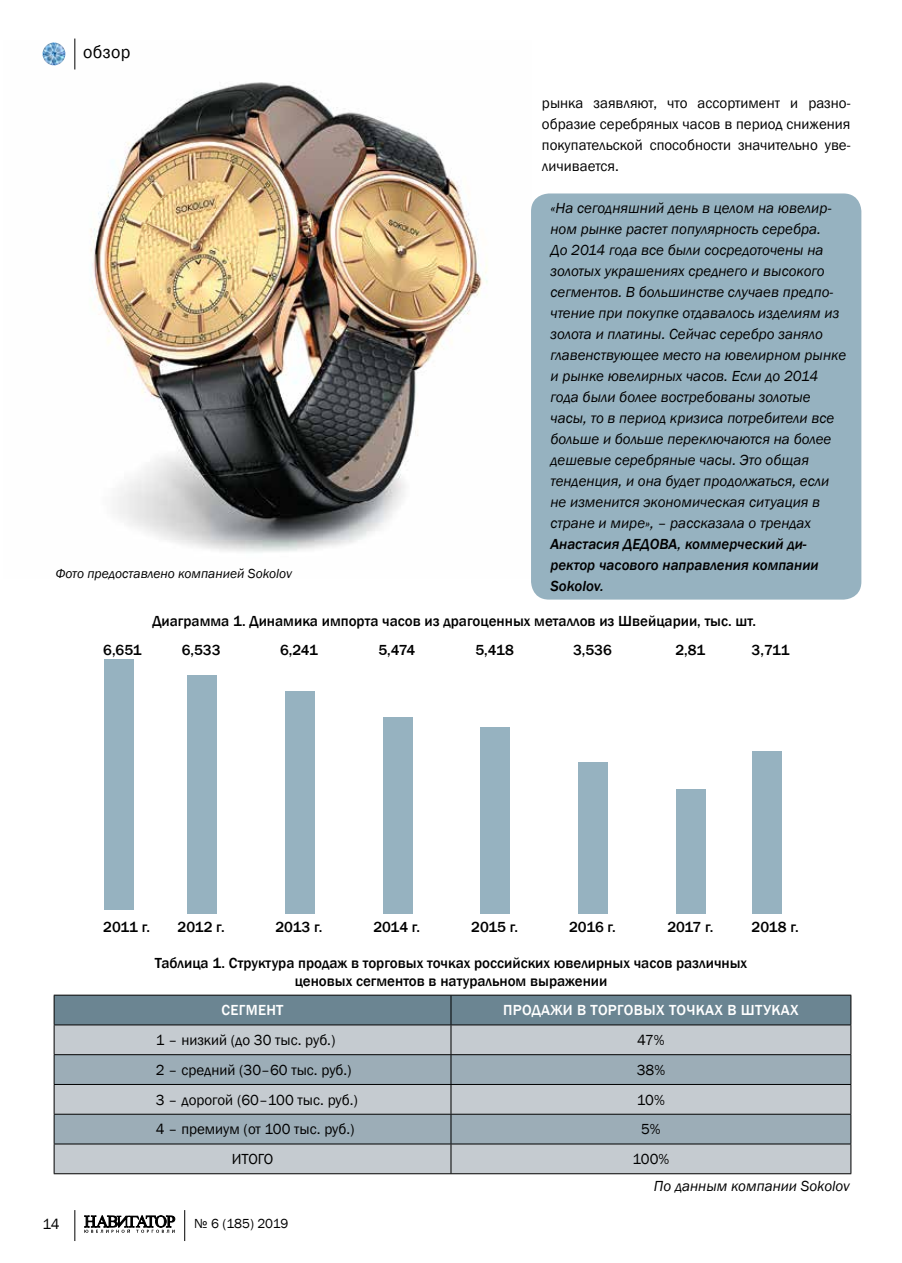
<style>
.page{position:relative;width:902px;height:1263px;background:#fff}
.page>*{position:absolute;margin:0;border:0;box-sizing:border-box;transform-origin:0 0}
.t1{font:18px "Franklin Gothic";letter-spacing:.02em;color:#000}
.t2{font:italic 15px/21px "Franklin Gothic";color:#000}
.t3{font:500 15px/18px "Franklin Gothic";color:#000;text-align:center}
.t4{font:15px/21px "Franklin Gothic";color:#000;text-align:justify}
.t5{font:italic 500 15px/21px "Franklin Gothic";color:#000}
.t6{font:500 15px "Franklin Gothic";letter-spacing:.02em;color:#fff}
.t7{font:italic 13.5px "Franklin Gothic";color:#000}
.t8{font:13.5px "Franklin Gothic";letter-spacing:-.005em;color:#000}
</style>
<div class="page">
<svg style="left:84px;top:1215px;width:91px;height:18px"></svg>
<hr style="left:184px;top:1210px;width:1px;height:31px;background:#000">
<hr style="left:74px;top:1210px;width:1px;height:31px;background:#000">
<img style="left:42px;top:40px;width:446px;height:513px">
<img style="left:43px;top:43px;width:22px;height:22px;border-radius:11px">
<hr style="left:74px;top:39px;width:1px;height:30px;background:#000">
<svg style="left:54px;top:995px;width:797px;height:178px;background:#a2afb6"></svg>
<hr style="left:54px;top:1173px;width:397px;height:1px;background:#000">
<hr style="left:451px;top:1173px;width:400px;height:1px;background:#000">
<div style="left:531px;top:193px;width:330px;height:407px;background:#96b2c0;border-radius:18px"></div>
<div style="left:104px;top:660px;width:30px;height:250px;background:#96b2c0"></div>
<div style="left:187px;top:675px;width:30px;height:239px;background:#96b2c0"></div>
<div style="left:382px;top:717px;width:30px;height:197px;background:#96b2c0"></div>
<div style="left:480px;top:728px;width:30px;height:186px;background:#96b2c0"></div>
<div style="left:578px;top:762px;width:30px;height:152px;background:#96b2c0"></div>
<div style="left:676px;top:789px;width:30px;height:125px;background:#96b2c0"></div>
<div style="left:752px;top:751px;width:30px;height:163px;background:#96b2c0"></div>
<div style="left:285px;top:692px;width:29px;height:222px;background:#96b2c0"></div>
<p class="t1" style="left:83px;top:41px;width:49px">обзор</p>
<p class="t4" style="left:542px;top:93px;width:310px">рынка заявляют, что ассортимент и разно&shy;образие серебряных часов в период снижения покупательской способности значительно уве&shy;личивается.</p>
<p class="t2" style="left:550px;top:198px;width:297px">«На сегодняшний день в целом на ювелир&shy;ном рынке растет популярность серебра.<br>До 2014 года все были сосредоточены на золотых украшениях среднего и высокого сегментов. В большинстве случаев предпо&shy;чтение при покупке отдавалось изделиям из золота и платины. Сейчас серебро заняло главенствующее место на ювелирном рынке и рынке ювелирных часов. Если до 2014 года были более востребованы золотые часы, то в период кризиса потребители все больше и больше переключаются на более дешевые серебряные часы. Это общая тенденция, и она будет продолжаться, если не изменится экономическая ситуация в стране и мире», – рассказала о трендах</p>
<p class="t5" style="left:550px;top:533px;width:270px">Анастасия ДЕДОВА, коммерческий ди&shy;ректор часового направления компании<br>Sokolov.</p>
<p class="t7" style="left:55px;top:564px;width:238px">Фото предоставлено компанией Sokolov</p>
<p class="t3" style="left:152px;top:612px;width:605px">Диаграмма 1. Динамика импорта часов из драгоценных металлов из Швейцарии, тыс. шт.</p>
<p class="t3" style="left:103px;top:641px;width:40px">6,651</p>
<p class="t3" style="left:182px;top:641px;width:40px">6,533</p>
<p class="t3" style="left:280px;top:641px;width:39px">6,241</p>
<p class="t3" style="left:378px;top:641px;width:38px">5,474</p>
<p class="t3" style="left:475px;top:641px;width:40px">5,418</p>
<p class="t3" style="left:573px;top:641px;width:40px">3,536</p>
<p class="t3" style="left:675px;top:641px;width:31px">2,81</p>
<p class="t3" style="left:751px;top:641px;width:39px">3,711</p>
<p class="t3" style="left:103px;top:918px;width:48px">2011 г.</p>
<p class="t3" style="left:177px;top:918px;width:49px">2012 г.</p>
<p class="t3" style="left:275px;top:918px;width:48px">2013 г.</p>
<p class="t3" style="left:373px;top:918px;width:48px">2014 г.</p>
<p class="t3" style="left:471px;top:918px;width:48px">2015 г.</p>
<p class="t3" style="left:569px;top:918px;width:48px">2016 г.</p>
<p class="t3" style="left:667px;top:918px;width:48px">2017 г.</p>
<p class="t3" style="left:751px;top:918px;width:49px">2018 г.</p>
<p class="t3" style="left:155px;top:955px;width:593px">Таблица 1. Структура продаж в торговых точках российских ювелирных часов различных ценовых сегментов в натуральном выражении</p>
<p class="t6" style="left:221px;top:1001px;width:63px">СЕГМЕНТ</p>
<p class="t6" style="left:503px;top:1001px;width:297px">ПРОДАЖИ В ТОРГОВЫХ ТОЧКАХ В ШТУКАХ</p>
<p class="t4" style="left:156px;top:1030px;width:181px">1 – низкий (до 30 тыс. руб.)</p>
<p class="t4" style="left:637px;top:1030px;width:29px">47%</p>
<p class="t4" style="left:156px;top:1060px;width:197px">2 – средний (30–60 тыс. руб.)</p>
<p class="t4" style="left:636px;top:1060px;width:30px">38%</p>
<p class="t4" style="left:156px;top:1089px;width:203px">3 – дорогой (60–100 тыс. руб.)</p>
<p class="t4" style="left:637px;top:1089px;width:29px">10%</p>
<p class="t4" style="left:156px;top:1119px;width:200px">4 – премиум (от 100 тыс. руб.)</p>
<p class="t4" style="left:641px;top:1119px;width:21px">5%</p>
<p class="t4" style="left:232px;top:1149px;width:43px">ИТОГО</p>
<p class="t4" style="left:632px;top:1149px;width:38px">100%</p>
<p class="t2" style="left:653px;top:1175px;width:197px">По данным компании Sokolov</p>
<p class="t4" style="left:43px;top:1214px;width:19px">14</p>
<p class="t8" style="left:194px;top:1215px;width:96px">№ 6 (185) 2019</p>
</div>
